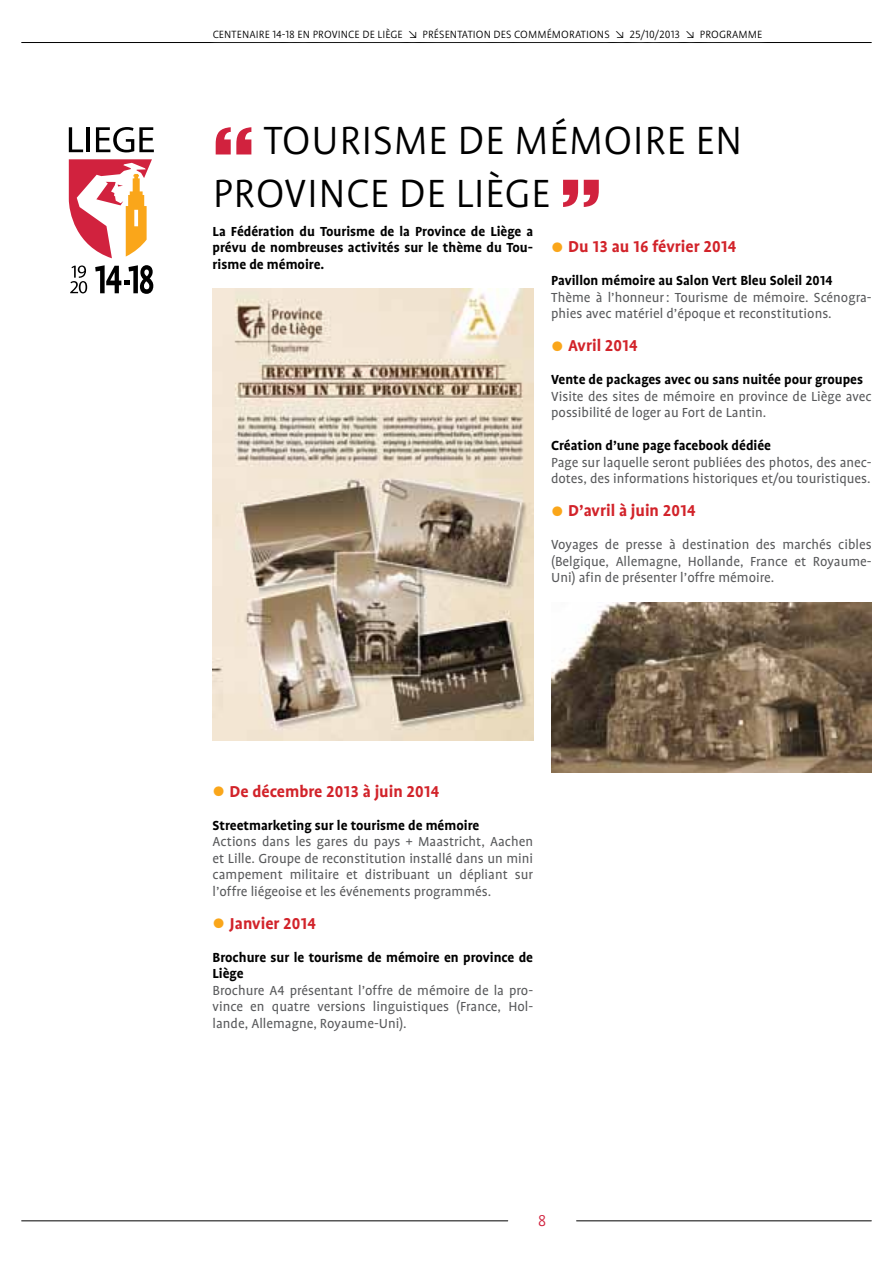
<style>
.page{position:relative;width:893px;height:1263px;background:#fff}
.page>*{position:absolute;margin:0;border:0;box-sizing:border-box;transform-origin:0 0}
.t1{font:300 45px/52.5px "Profile OT";letter-spacing:.01em;color:#000}
.t2{font:700 18px "Profile OT";color:#d2232a}
.t3{font:300 18px "Profile OT";color:#d1223e}
.t4{font:15px/16.5px "Profile OT";color:#58595b;text-align:justify}
.t5{font:700 15px/16.5px "Profile OT";color:#000;text-align:justify}
.t6{font:300 12px "Profile OT";letter-spacing:.01em;color:#000}
.s1{font-size:30px;color:#faa61a}
</style>
<div class="page">
<hr style="left:577px;top:1220px;width:294px;height:1px;background:#000">
<hr style="left:22px;top:42px;width:849px;height:1px;background:#000">
<svg style="left:69px;top:159px;width:83px;height:99px"></svg>
<svg style="left:69px;top:127px;width:14px;height:25px"></svg>
<hr style="left:87px;top:127px;width:3px;height:25px;background:#000">
<svg style="left:96px;top:127px;width:58px;height:25px"></svg>
<svg style="left:70px;top:265px;width:17px;height:28px"></svg>
<svg style="left:95px;top:265px;width:58px;height:29px"></svg>
<hr style="left:22px;top:1220px;width:486px;height:1px;background:#000">
<div style="left:206px;top:21px;width:563px;height:26px;background:#fff"></div>
<img style="left:213px;top:289px;width:320px;height:452px">
<img style="left:551px;top:602px;width:321px;height:170px">
<p class="t6" style="left:213px;top:27px;width:551px">CENTENAIRE 14-18 EN PROVINCE DE LI ÈGE ↘ PRÉSENTATION DES COMMÉMORATIONS ↘ 25/10/2013 ↘ PROG RAMME</p>
<h1 class="t1" style="left:213px;top:115px;width:531px;text-indent:51px">TOURISME DE MÉMOIRE EN<br>PROVINCE DE LIÈGE</h1>
<p class="t5" style="left:213px;top:223px;width:322px">La Fédération du Tourisme de la Province de Liège a prévu de nombreuses activités sur le thème du Tou&shy;risme de mémoire.</p>
<p class="t2" style="left:551px;top:236px;width:187px"><span class="s1">•</span> Du 13 au 16 février 2014</p>
<p class="t5" style="left:551px;top:272px;width:283px">Pavillon mémoire au Salon Vert Bleu Soleil 2014</p>
<p class="t4" style="left:551px;top:289px;width:322px">Thème à l’honneur: Tourisme de mémoire. Scénogra&shy;phies avec matériel d’époque et reconstitutions.</p>
<p class="t2" style="left:551px;top:335px;width:88px"><span class="s1">•</span> Avril 2014</p>
<p class="t5" style="left:551px;top:371px;width:313px">Vente de packages avec ou sans nuitée pour groupes</p>
<p class="t4" style="left:551px;top:388px;width:322px">Visite des sites de mémoire en province de Liège avec possibilité de loger au Fort de Lantin.</p>
<p class="t5" style="left:551px;top:437px;width:221px">Création d’une page facebook dédiée</p>
<p class="t4" style="left:551px;top:454px;width:322px">Page sur laquelle seront publiées des photos, des anec&shy;dotes, des informations historiques et/ou touristiques.</p>
<p class="t2" style="left:551px;top:500px;width:146px"><span class="s1">•</span> D’avril à juin 2014</p>
<p class="t4" style="left:551px;top:536px;width:322px">Voyages de presse à destination des marchés cibles (Belgique, Allemagne, Hollande, France et Royaume-Uni) afin de présenter l’offre mémoire.</p>
<p class="t2" style="left:213px;top:781px;width:228px"><span class="s1">•</span> De décembre 2013 à juin 2014</p>
<p class="t5" style="left:213px;top:817px;width:268px">Streetmarketing sur le tourisme de mémoire</p>
<p class="t4" style="left:213px;top:833px;width:322px">Actions dans les gares du pays + Maastricht, Aachen et Lille. Groupe de reconstitution installé dans un mini campement militaire et distribuant un dépliant sur l’offre liégeoise et les événements programmés.</p>
<p class="t2" style="left:213px;top:913px;width:105px"><span class="s1">•</span> Janvier 2014</p>
<p class="t5" style="left:213px;top:949px;width:322px">Brochure sur le tourisme de mémoire en province de<br>Liège</p>
<p class="t4" style="left:213px;top:982px;width:322px">Brochure A4 présentant l’offre de mémoire de la pro&shy;vince en quatre versions linguistiques (France, Hol&shy;lande, Allemagne, Royaume-Uni).</p>
<p class="t3" style="left:538px;top:1210px;width:10px">8</p>
</div>
